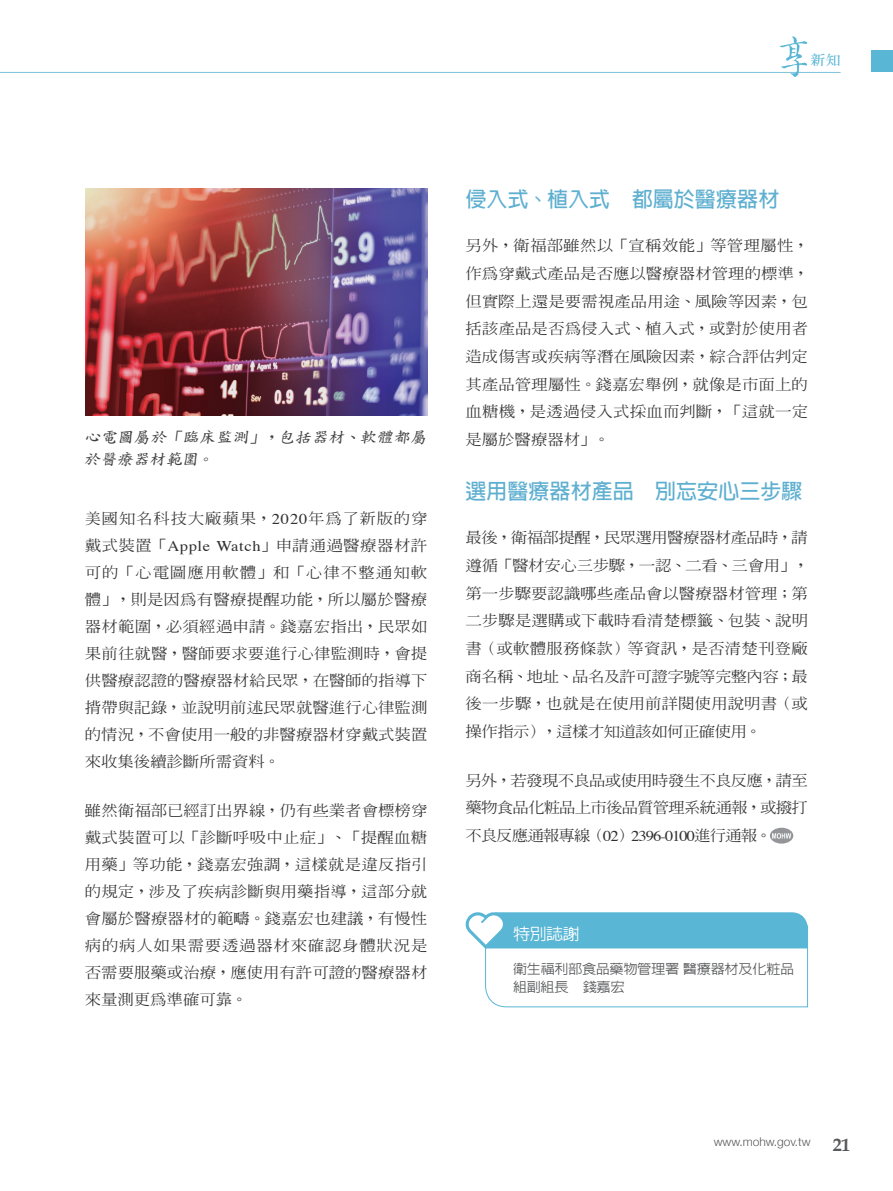
<style>
.page{position:relative;width:893px;height:1191px;background:#fff}
.page>*{position:absolute;margin:0;border:0;box-sizing:border-box;transform-origin:0 0}
.t1{font:700 21px "AR Hei B5";letter-spacing:.005em;color:#5eafd0}
.t2{font:700 18px "Book Antiqua";color:#57585a}
.t3{font:500 16.2px "AR Hei B5";color:#fff;scale:1.06 1}
.t4{font:500 14.85px/27px "AR Ming B5";letter-spacing:-.005em;color:#312f30;text-align:justify;scale:1.11 1}
.t5{font:700 14.85px/22.5px "AR Kai B5";color:#3e3e3f;scale:1.11 1}
.t6{font:500 13.5px/18px "AR Hei B5";letter-spacing:-.025em;color:#57585a;scale:1.06 1}
.t7{font:700 13.5px "AR Ming B5";color:#59b6d5;scale:1.11 1}
.t8{font:300 12px "Helvetica Neue";letter-spacing:-.005em;color:#57585a}
.s1{font-family:"Times";font-weight:400}
</style>
<div class="page">
<svg style="left:465px;top:912px;width:343px;height:95px"></svg>
<svg style="left:770px;top:827px;width:23px;height:16px"></svg>
<svg style="left:772px;top:833px;width:19px;height:5px"></svg>
<img style="left:85px;top:189px;width:342px;height:226px">
<hr style="left:0;top:72px;width:841px;height:1px;background:#7cc2dd">
<svg style="left:779px;top:36px;width:28px;height:41px"></svg>
<div style="left:871px;top:51px;width:22px;height:21px;background:#59b6d5"></div>
<p class="t7" style="left:810px;top:53px;width:29px">新知</p>
<p class="t5" style="left:84px;top:426px;width:312px">心電圖屬於「臨床監測」，包括器材、軟體都屬於醫療器材範圍。</p>
<p class="t4" style="left:85px;top:505px;width:310px">美國知名科技大廠蘋果，<span class="s1">2020</span>年為了新版的穿戴式裝置「<span class="s1">Apple Watch</span>」申請通過醫療器材許可的「心電圖應用軟體」和「心律不整通知軟體」，則是因為有醫療提醒功能，所以屬於醫療器材範圍，必須經過申請。錢嘉宏指出，民眾如果前往就醫，醫師要求要進行心律監測時，會提供醫療認證的醫療器材給民眾，在醫師的指導下揹帶與記錄，並說明前述民眾就醫進行心律監測的情況，不會使用一般的非醫療器材穿戴式裝置來收集後續診斷所需資料。</p>
<p class="t4" style="left:85px;top:796px;width:311px">雖然衛福部已經訂出界線，仍有些業者會標榜穿戴式裝置可以「診斷呼吸中止症」、「提醒血糖用藥」等功能，錢嘉宏強調，這樣就是違反指引的規定，涉及了疾病診斷與用藥指導，這部分就會屬於醫療器材的範疇。錢嘉宏也建議，有慢性病的病人如果需要透過器材來確認身體狀況是否需要服藥或治療，應使用有許可證的醫療器材來量測更為準確可靠。</p>
<h1 class="t1" style="left:465px;top:189px;width:315px">侵入式、植入式 都屬於醫療器材</h1>
<p class="t4" style="left:465px;top:232px;width:311px;line-height:27.6px">另外，衛福部雖然以「宣稱效能」等管理屬性，作為穿戴式產品是否應以醫療器材管理的標準，但實際上還是要需視產品用途、風險等因素，包括該產品是否為侵入式、植入式，或對於使用者造成傷害或疾病等潛在風險因素，綜合評估判定其產品管理屬性。錢嘉宏舉例，就像是市面上的血糖機，是透過侵入式採血而判斷，「這就一定是屬於醫療器材」。</p>
<h1 class="t1" style="left:465px;top:480px;width:339px">選用醫療器材產品 別忘安心三步驟</h1>
<p class="t4" style="left:465px;top:524px;width:311px;line-height:27.6px">最後，衛福部提醒，民眾選用醫療器材產品時，請遵循「醫材安心三步驟，一認、二看、三會用」，第一步驟要認識哪些產品會以醫療器材管理；第二步驟是選購或下載時看清楚標籤、包裝、說明書（或軟體服務條款）等資訊，是否清楚刊登廠商名稱、地址、品名及許可證字號等完整內容；最後一步驟，也就是在使用前詳閱使用說明書（或操作指示），這樣才知道該如何正確使用。</p>
<p class="t4" style="left:465px;top:766px;width:310px;line-height:27.6px">另外，若發現不良品或使用時發生不良反應，請至藥物食品化粧品上市後品質管理系統通報，或撥打不良反應通報專線（<span class="s1">02</span>）<span class="s1">2396-0100</span>進行通報。</p>
<p class="t3" style="left:513px;top:925px;width:65px">特別誌謝</p>
<p class="t6" style="left:513px;top:959px;width:267px">衛生福利部食品藥物管理署醫療器材及化粧品組副組長 錢嘉宏</p>
<p class="t8" style="left:714px;top:1134px;width:98px">www.mohw.gov.tw</p>
<p class="t2" style="left:833px;top:1134px;width:19px">21</p>
</div>
